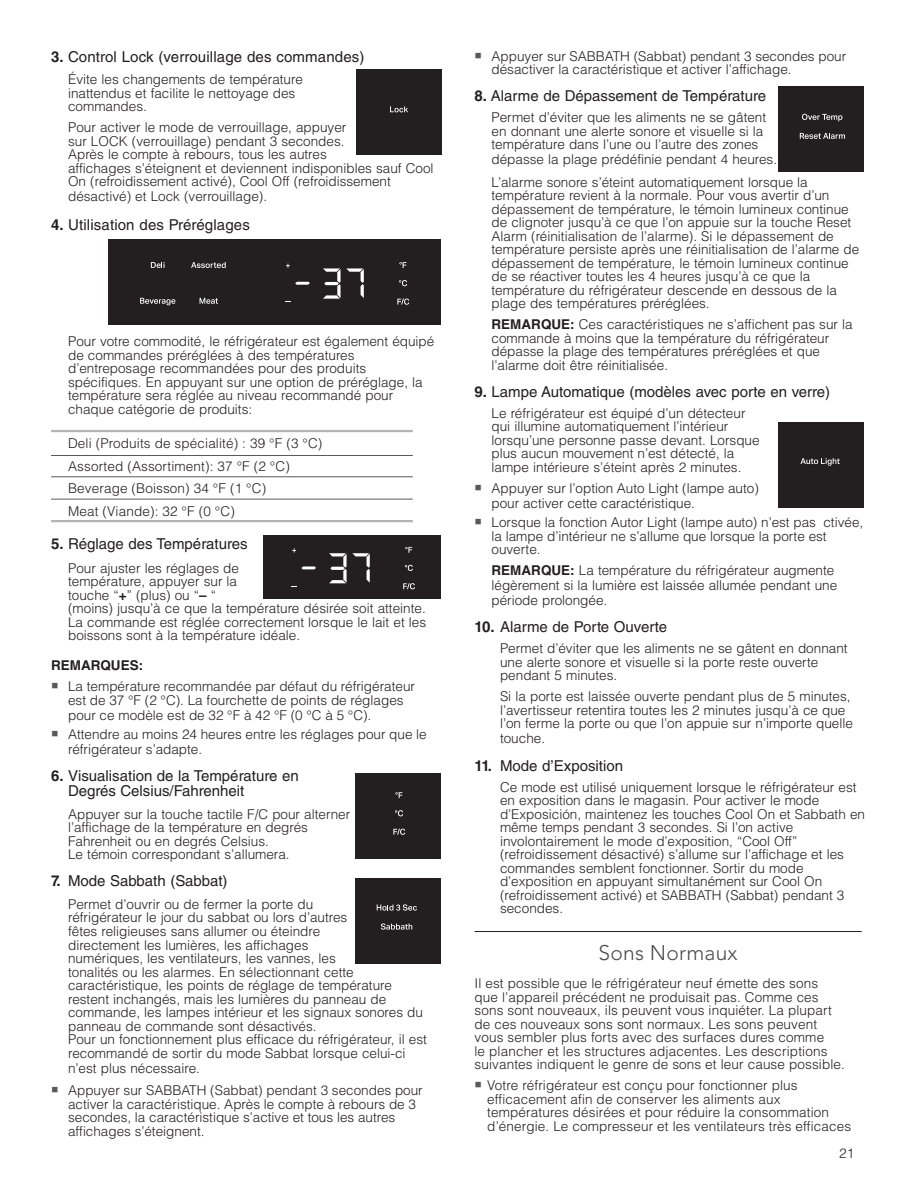
<style>
.page{position:relative;width:915px;height:1191px;background:#fff}
.page>*{position:absolute;margin:0;border:0;box-sizing:border-box;transform-origin:0 0}
.t1{font:300 21px "Avenir";letter-spacing:.01em;color:#4c4c4e}
.t2{font:15px/15px "Helvetica LT Std";color:#231f20}
.t3{font:300 13.5px/13.5px "Helvetica LT Std";color:#231f20}
.t4{font:700 13.5px "Helvetica LT Std";color:#231f20}
.s1{font-weight:700}
.s2{font-family:"Carta";font-weight:400;color:#58595b}
</style>
<div class="page">
<div style="left:356px;top:69px;width:85px;height:85px;background:#231f20"></div>
<svg style="left:390px;top:106px;width:18px;height:6px"></svg>
<div style="left:108px;top:239px;width:332px;height:85px;background:#231f20"></div>
<svg style="left:399px;top:262px;width:7px;height:6px"></svg>
<svg style="left:399px;top:280px;width:8px;height:6px"></svg>
<svg style="left:397px;top:298px;width:12px;height:7px"></svg>
<svg style="left:286px;top:264px;width:4px;height:4px"></svg>
<svg style="left:151px;top:262px;width:13px;height:6px"></svg>
<svg style="left:191px;top:262px;width:35px;height:6px"></svg>
<svg style="left:140px;top:298px;width:35px;height:7px"></svg>
<svg style="left:199px;top:298px;width:19px;height:6px"></svg>
<svg style="left:295px;top:282px;width:15px;height:3px"></svg>
<svg style="left:323px;top:268px;width:17px;height:31px"></svg>
<svg style="left:346px;top:268px;width:17px;height:29px"></svg>
<hr style="left:51px;top:430px;width:361px;height:2px;background:#b2b4b6">
<hr style="left:51px;top:455px;width:361px;height:1px;background:#58595b">
<hr style="left:51px;top:476px;width:361px;height:1px;background:#58595b">
<hr style="left:51px;top:499px;width:361px;height:1px;background:#58595b">
<hr style="left:51px;top:520px;width:361px;height:2px;background:#b2b4b6">
<div style="left:263px;top:535px;width:177px;height:63px;background:#231f20"></div>
<svg style="left:405px;top:547px;width:7px;height:6px"></svg>
<svg style="left:404px;top:565px;width:9px;height:6px"></svg>
<svg style="left:403px;top:583px;width:12px;height:6px"></svg>
<svg style="left:301px;top:566px;width:15px;height:3px"></svg>
<svg style="left:329px;top:553px;width:17px;height:30px"></svg>
<svg style="left:352px;top:553px;width:17px;height:29px"></svg>
<div style="left:355px;top:773px;width:85px;height:85px;background:#231f20"></div>
<svg style="left:395px;top:792px;width:7px;height:6px"></svg>
<svg style="left:395px;top:810px;width:8px;height:6px"></svg>
<svg style="left:393px;top:828px;width:12px;height:7px"></svg>
<div style="left:355px;top:878px;width:85px;height:85px;background:#231f20"></div>
<svg style="left:376px;top:904px;width:41px;height:6px"></svg>
<svg style="left:381px;top:923px;width:31px;height:6px"></svg>
<div style="left:778px;top:86px;width:85px;height:85px;background:#231f20"></div>
<svg style="left:802px;top:114px;width:40px;height:7px"></svg>
<svg style="left:799px;top:133px;width:45px;height:6px"></svg>
<div style="left:778px;top:422px;width:85px;height:85px;background:#231f20"></div>
<svg style="left:800px;top:458px;width:39px;height:7px"></svg>
<hr style="left:474px;top:931px;width:387px;height:1px;background:#231f20">
<p class="t2" style="left:51px;top:51px;width:315px"><span class="s1">3.</span> Control Lock (verrouillage des commandes)</p>
<p class="t3" style="left:68px;top:74px;width:236px">Évite les changements de température inattendus et facilite le nettoyage des commandes.</p>
<p class="t3" style="left:68px;top:122px;width:367px">Pour activer le mode de verrouillage, appuyer<br>sur LOCK (verrouillage) pendant 3 secondes.<br>Après le compte à rebours, tous les autres<br>affichages s’éteignent et deviennent indisponibles sauf Cool On (refroidissement activé), Cool Off (refroidissement</p>
<p class="t3" style="left:68px;top:191px;width:200px">désactivé) et Lock (verrouillage).</p>
<p class="t2" style="left:51px;top:219px;width:200px"><span class="s1">4.</span> Utilisation des Préréglages</p>
<p class="t3" style="left:68px;top:336px;width:367px">Pour votre commodité, le réfrigérateur est également équipé de commandes préréglées à des températures d’entreposage recommandées pour des produits spécifiques. En appuyant sur une option de préréglage, la température sera réglée au niveau recommandé pour chaque catégorie de produits:</p>
<p class="t3" style="left:68px;top:434px;width:256px;line-height:22.5px">Deli (Produits de spécialité) : 39 °F (3 °C)<br>Assorted (Assortiment): 37 °F (2 °C)<br>Beverage (Boisson) 34 °F (1 °C)<br>Meat (Viande): 32 °F (0 °C)</p>
<p class="t2" style="left:51px;top:538px;width:198px"><span class="s1">5.</span> Réglage des Températures</p>
<p class="t3" style="left:68px;top:563px;width:359px">Pour ajuster les réglages de<br>température, appuyer sur la<br>touche “<span class="s1">+</span>” (plus) ou “<span class="s1">–</span> “<br>(moins) jusqu’à ce que la température désirée soit atteinte.<br>La commande est réglée correctement lorsque le lait et les boissons sont à la température idéale.</p>
<p class="t4" style="left:51px;top:660px;width:94px">REMARQUES:</p>
<p class="t3" style="left:51px;top:681px;width:365px;text-align:center"><span class="s2">-</span> La température recommandée par défaut du réfrigérateur est de 37 °F (2 °C). La fourchette de points de réglages</p>
<p class="t3" style="left:68px;top:710px;width:305px">pour ce modèle est de 32 °F à 42 °F (0 °C à 5 °C).</p>
<p class="t3" style="left:68px;top:728px;width:360px;line-height:15px;text-indent:-17px"><span class="s2">-</span> Attendre au moins 24 heures entre les réglages pour que le réfrigérateur s’adapte.</p>
<p class="t2" style="left:68px;top:770px;width:232px;text-indent:-17px"><span class="s1">6.</span> Visualisation de la Température en<br>Degrés Celsius/Fahrenheit</p>
<p class="t3" style="left:68px;top:809px;width:283px">Appuyer sur la touche tactile F/C pour alterner l’affichage de la température en degrés Fahrenheit ou en degrés Celsius.<br>Le témoin correspondant s’allumera.</p>
<p class="t2" style="left:51px;top:875px;width:178px"><span class="s1">7.</span> Mode Sabbath (Sabbat)</p>
<p class="t3" style="left:68px;top:899px;width:360px">Permet d’ouvrir ou de fermer la porte du<br>réfrigérateur le jour du sabbat ou lors d’autres<br>fêtes religieuses sans allumer ou éteindre<br>directement les lumières, les affichages<br>numériques, les ventilateurs, les vannes, les<br>tonalités ou les alarmes. En sélectionnant cette caractéristique, les points de réglage de température restent inchangés, mais les lumières du panneau de commande, les lampes intérieur et les signaux sonores du panneau de commande sont désactivés.<br>Pour un fonctionnement plus efficace du réfrigérateur, il est recommandé de sortir du mode Sabbat lorsque celui-ci</p>
<p class="t3" style="left:68px;top:1062px;width:133px">n’est plus nécessaire.</p>
<p class="t3" style="left:68px;top:1085px;width:356px;text-indent:-17px"><span class="s2">-</span> Appuyer sur SABBATH (Sabbat) pendant 3 secondes pour activer la caractéristique. Après le compte à rebours de 3 secondes, la caractéristique s’active et tous les autres affichages s’éteignent.</p>
<p class="t3" style="left:491px;top:51px;width:356px;text-indent:-17px"><span class="s2">-</span> Appuyer sur SABBATH (Sabbat) pendant 3 secondes pour désactiver la caractéristique et activer l’affichage.</p>
<p class="t2" style="left:474px;top:90px;width:293px"><span class="s1">8.</span> Alarme de Dépassement de Température</p>
<p class="t3" style="left:491px;top:112px;width:276px">Permet d’éviter que les aliments ne se gâtent en donnant une alerte sonore et visuelle si la température dans l’une ou l’autre des zones</p>
<p class="t3" style="left:491px;top:150px;width:317px;line-height:22.5px">dépasse la plage prédéfinie pendant 4 heures.<br>L’alarme sonore s’éteint automatiquement lorsque la</p>
<p class="t3" style="left:491px;top:190px;width:369px">température revient à la normale. Pour vous avertir d’un dépassement de température, le témoin lumineux continue de clignoter jusqu’à ce que l’on appuie sur la touche Reset Alarm (réinitialisation de l’alarme). Si le dépassement de température persiste après une réinitialisation de l’alarme de dépassement de température, le témoin lumineux continue de se réactiver toutes les 4 heures jusqu’à ce que la température du réfrigérateur descende en dessous de la plage des températures préréglées.</p>
<p class="t3" style="left:491px;top:319px;width:362px"><span class="s1">REMARQUE:</span> Ces caractéristiques ne s’affichent pas sur la commande à moins que la température du réfrigérateur dépasse la plage des températures préréglées et que l’alarme doit être réinitialisée.</p>
<p class="t2" style="left:474px;top:386px;width:357px"><span class="s1">9.</span> Lampe Automatique (modèles avec porte en verre)</p>
<p class="t3" style="left:491px;top:408px;width:269px">Le réfrigérateur est équipé d’un détecteur qui illumine automatiquement l’intérieur lorsqu’une personne passe devant. Lorsque plus aucun mouvement n’est détecté, la lampe intérieure s’éteint après 2 minutes.</p>
<p class="t3" style="left:491px;top:482px;width:269px;line-height:15px;text-indent:-17px"><span class="s2">-</span> Appuyer sur l’option Auto Light (lampe auto) pour activer cette caractéristique.</p>
<p class="t3" style="left:491px;top:517px;width:373px;text-indent:-17px"><span class="s2">-</span> Lorsque la fonction Autor Light (lampe auto) n’est pas ctivée, la lampe d’intérieur ne s’allume que lorsque la porte est ouverte.</p>
<p class="t3" style="left:491px;top:564px;width:347px;line-height:15px"><span class="s1">REMARQUE:</span> La température du réfrigérateur augmente légèrement si la lumière est laissée allumée pendant une période prolongée.</p>
<p class="t2" style="left:474px;top:621px;width:194px"><span class="s1">10.</span> Alarme de Porte Ouverte</p>
<p class="t3" style="left:500px;top:643px;width:349px">Permet d’éviter que les aliments ne se gâtent en donnant une alerte sonore et visuelle si la porte reste ouverte pendant 5 minutes.</p>
<p class="t3" style="left:500px;top:691px;width:354px">Si la porte est laissée ouverte pendant plus de 5 minutes, l’avertisseur retentira toutes les 2 minutes jusqu’à ce que l’on ferme la porte ou que l’on appuie sur n’importe quelle</p>
<p class="t3" style="left:500px;top:733px;width:47px">touche.</p>
<p class="t2" style="left:474px;top:759px;width:150px"><span class="s1">11.</span> Mode d’Exposition</p>
<p class="t3" style="left:500px;top:781px;width:366px">Ce mode est utilisé uniquement lorsque le réfrigérateur est en exposition dans le magasin. Pour activer le mode d’Exposición, maintenez les touches Cool On et Sabbath en même temps pendant 3 secondes. Si l’on active involontairement le mode d’exposition, “Cool Off” (refroidissement désactivé) s’allume sur l’affichage et les commandes semblent fonctionner. Sortir du mode d’exposition en appuyant simultanément sur Cool On (refroidissement activé) et SABBATH (Sabbat) pendant 3 secondes.</p>
<h1 class="t1" style="left:598px;top:943px;width:140px">Sons Normaux</h1>
<p class="t3" style="left:474px;top:978px;width:372px">Il est possible que le réfrigérateur neuf émette des sons que l’appareil précédent ne produisait pas. Comme ces sons sont nouveaux, ils peuvent vous inquiéter. La plupart de ces nouveaux sons sont normaux. Les sons peuvent vous sembler plus forts avec des surfaces dures comme<br>le plancher et les structures adjacentes. Les descriptions suivantes indiquent le genre de sons et leur cause possible.</p>
<p class="t3" style="left:487px;top:1080px;width:365px;text-indent:-13px"><span class="s2">-</span> Votre réfrigérateur est conçu pour fonctionner plus efficacement afin de conserver les aliments aux températures désirées et pour réduire la consommation d’énergie. Le compresseur et les ventilateurs très efficaces</p>
<p class="t3" style="left:839px;top:1148px;width:17px">21</p>
</div>
